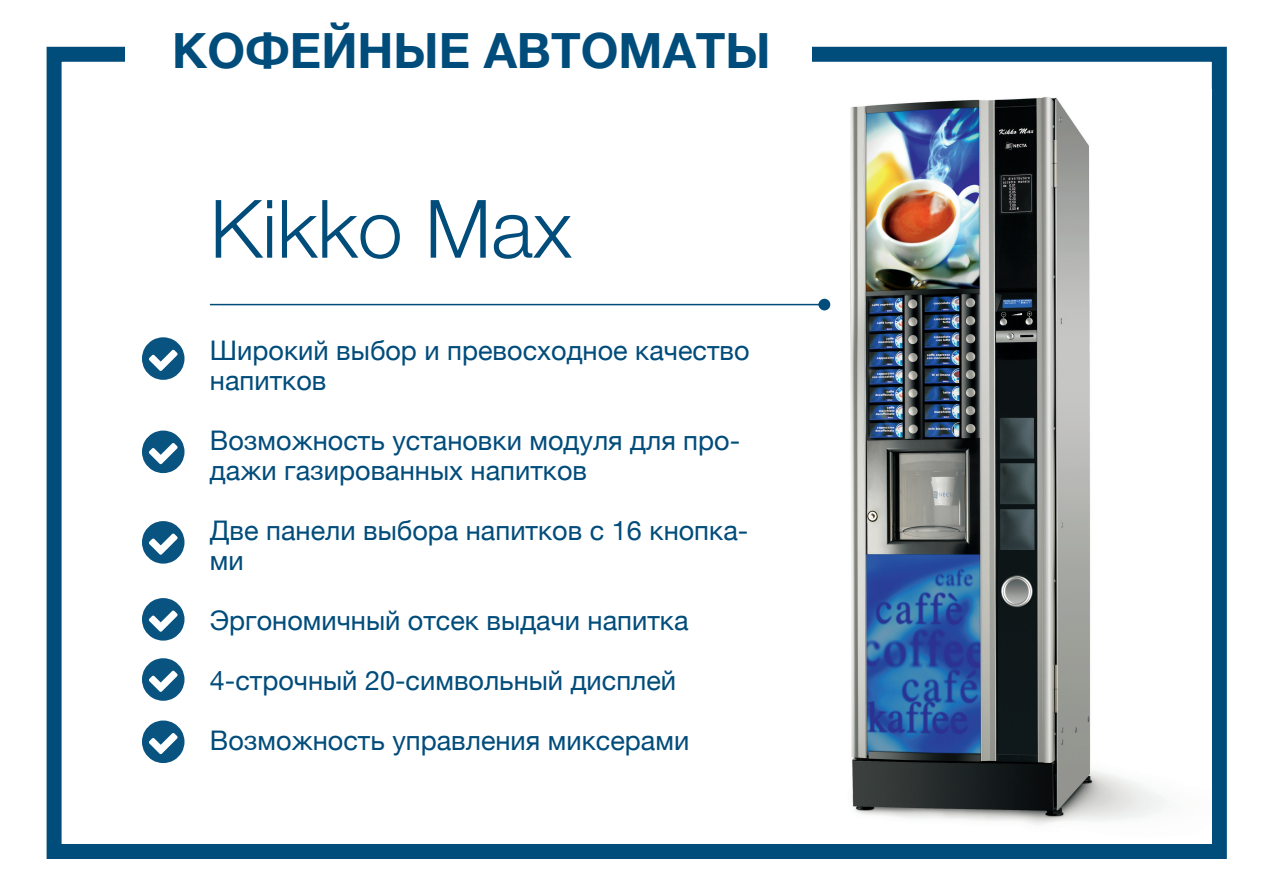
<style>
.page{position:relative;width:1263px;height:893px;background:#fff}
.page>*{position:absolute;margin:0;border:0;box-sizing:border-box;transform-origin:0 0}
.t1{font:300 80.7px "Helvetica Neue";color:#004c7b}
.t2{font:700 48.6px "Helvetica Neue";color:#004c7b}
.t3{font:27px/30px "Helvetica Neue";color:#004c7b}
</style>
<div class="page">
<div style="left:47px;top:47px;width:1180px;height:812px;border:15px solid #004c7b"></div>
<img style="left:793px;top:90px;width:419px;height:754px">
<svg style="left:142px;top:337px;width:42px;height:43px"></svg>
<svg style="left:142px;top:431px;width:42px;height:42px"></svg>
<svg style="left:142px;top:521px;width:42px;height:43px"></svg>
<svg style="left:142px;top:598px;width:42px;height:43px"></svg>
<svg style="left:142px;top:658px;width:42px;height:43px"></svg>
<hr style="left:210px;top:304px;width:611px;height:1px;background:#004c7b">
<div style="left:818px;top:299px;width:12px;height:11px;background:#004c7b;border-radius:50%"></div>
<svg style="left:142px;top:720px;width:42px;height:43px"></svg>
<div style="left:125px;top:0;width:686px;height:103px;background:#fff"></div>
<p class="t2" style="left:172px;top:13px;width:600px">КОФЕЙНЫЕ АВТОМАТЫ</p>
<p class="t1" style="left:210px;top:164px;width:363px">Kikko Max</p>
<p class="t3" style="left:210px;top:336px;width:541px">Широкий выбор и превосходное качество напитков</p>
<p class="t3" style="left:210px;top:426px;width:532px">Возможность установки модуля для про&shy;дажи газированных напитков</p>
<p class="t3" style="left:210px;top:516px;width:540px">Две панели выбора напитков с 16 кнопка&shy;ми</p>
<p class="t3" style="left:210px;top:606px;width:480px">Эргономичный отсек выдачи напитка</p>
<p class="t3" style="left:210px;top:666px;width:468px">4-строчный 20-символьный дисплей</p>
<p class="t3" style="left:210px;top:726px;width:481px">Возможность управления миксерами</p>
</div>
